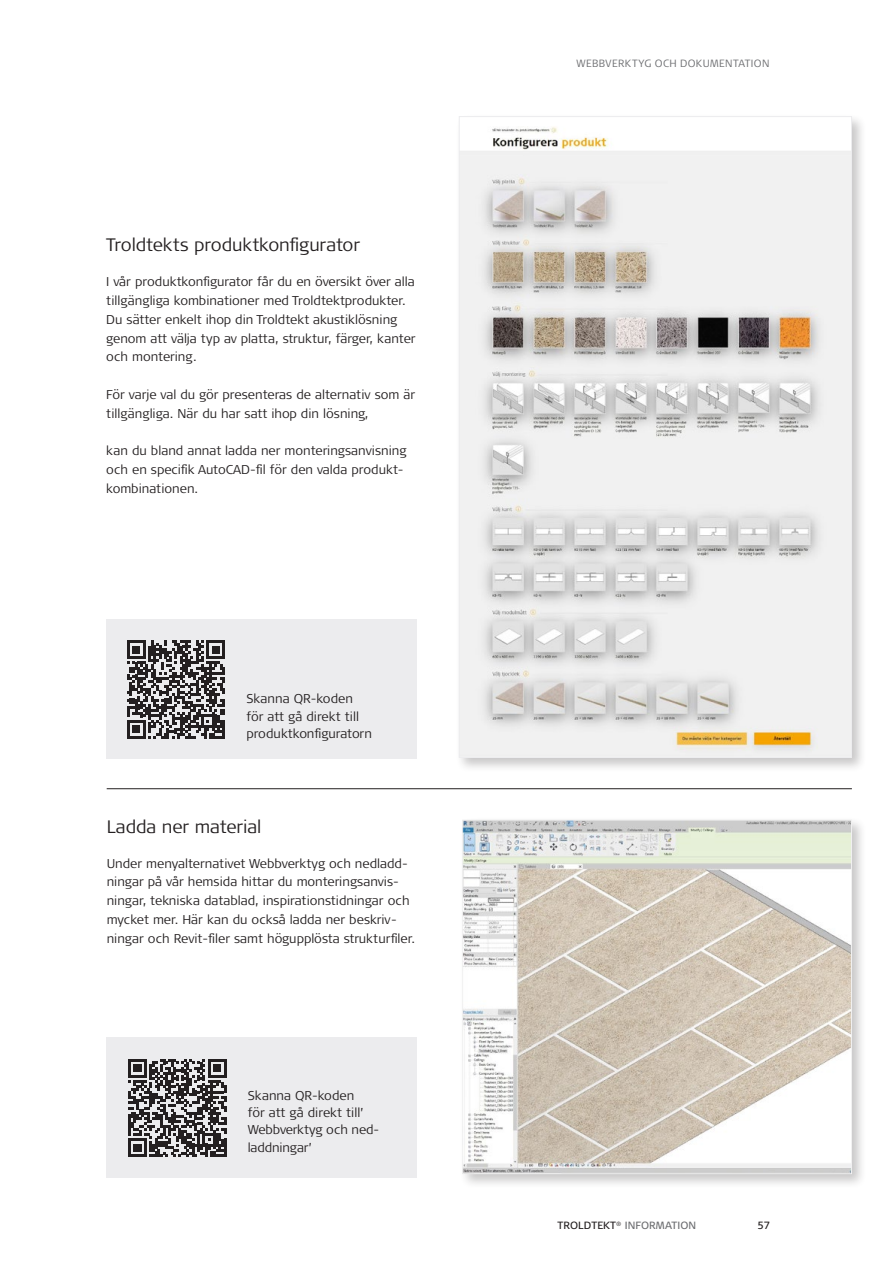
<style>
.page{position:relative;width:893px;height:1263px;background:#fff}
.page>*{position:absolute;margin:0;border:0;box-sizing:border-box;transform-origin:0 0}
.Underrubrik{font:300 18px "Signa Pro";letter-spacing:-.01em;color:#231f20}
.Brødtekst{font:300 12.75px/18.8px "Signa Pro";color:#231f20}
.t1{font:300 10.5px "Signa Pro";letter-spacing:.035em;color:#6c6d70}
.t2{font:10.5px "Signa Pro";letter-spacing:.01em;color:#6c6d70}
.t3{font:10.5px "Signa Pro";color:#231f20}
.s1{color:#231f20}
</style>
<div class="page">
<div style="left:106px;top:620px;width:311px;height:139px;background:#ececee"></div>
<div style="left:106px;top:1037px;width:311px;height:141px;background:#ececee"></div>
<svg style="left:128px;top:1059px;width:98px;height:98px"></svg>
<svg style="left:127px;top:640px;width:98px;height:98px"></svg>
<hr style="left:222px;top:720px;width:3px;height:18px;background:#231f20">
<div style="left:459px;top:817px;width:408px;height:372px;background:#231f20;opacity:.25"></div>
<img style="left:464px;top:822px;width:386px;height:350px">
<div style="left:462px;top:820px;width:390px;height:354px;border:1px solid #f1f1f1"></div>
<hr style="left:107px;top:788px;width:745px;height:1px;background:#231f20">
<div style="left:456px;top:113px;width:411px;height:660px;background:#231f20;opacity:.25"></div>
<img style="left:461px;top:118px;width:389px;height:638px">
<p class="Underrubrik" style="left:106px;top:232px;width:255px">Troldtekts produktkonfigurator</p>
<p class="Brødtekst" style="left:106px;top:272px;width:311px">I vår produktkonfigurator får du en översikt över alla tillgängliga kombinationer med Troldtektprodukter.<br>Du sätter enkelt ihop din Troldtekt akustiklösning genom att välja typ av platta, struktur, färger, kanter och montering.</p>
<p class="Brødtekst" style="left:106px;top:384px;width:310px">För varje val du gör presenteras de alternativ som är tillgängliga. När du har satt ihop din lösning,</p>
<p class="Brødtekst" style="left:106px;top:441px;width:302px">kan du bland annat ladda ner monteringsanvisning och en specifik AutoCAD-fil för den valda produkt&shy;kombinationen.</p>
<p class="Brødtekst" style="left:246px;top:690px;width:127px;line-height:17.2px">Skanna QR-koden för att gå direkt till produktkonfiguratorn</p>
<p class="Underrubrik" style="left:107px;top:815px;width:156px">Ladda ner material</p>
<p class="Brødtekst" style="left:107px;top:853px;width:310px">Under menyalternativet Webbverktyg och nedladd&shy;ningar på vår hemsida hittar du monteringsanvis&shy;ningar, tekniska datablad, inspirationstidningar och mycket mer. Här kan du också ladda ner beskriv&shy;ningar och Revit-filer samt högupplösta strukturfiler.</p>
<p class="Brødtekst" style="left:248px;top:1086px;width:133px;line-height:17.2px">Skanna QR-koden<br>för att gå direkt till’<br>Webbverktyg och ned&shy;laddningar’</p>
<p class="t1" style="left:577px;top:56px;width:195px">WEBBVERKTYG OCH DOKUMENTATION</p>
<p class="t2" style="left:558px;top:1218px;width:140px"><span class="s1">TROLDTEKT</span><sup>®</sup> INFORMATION</p>
<p class="t3" style="left:757px;top:1218px;width:14px">57</p>
</div>
